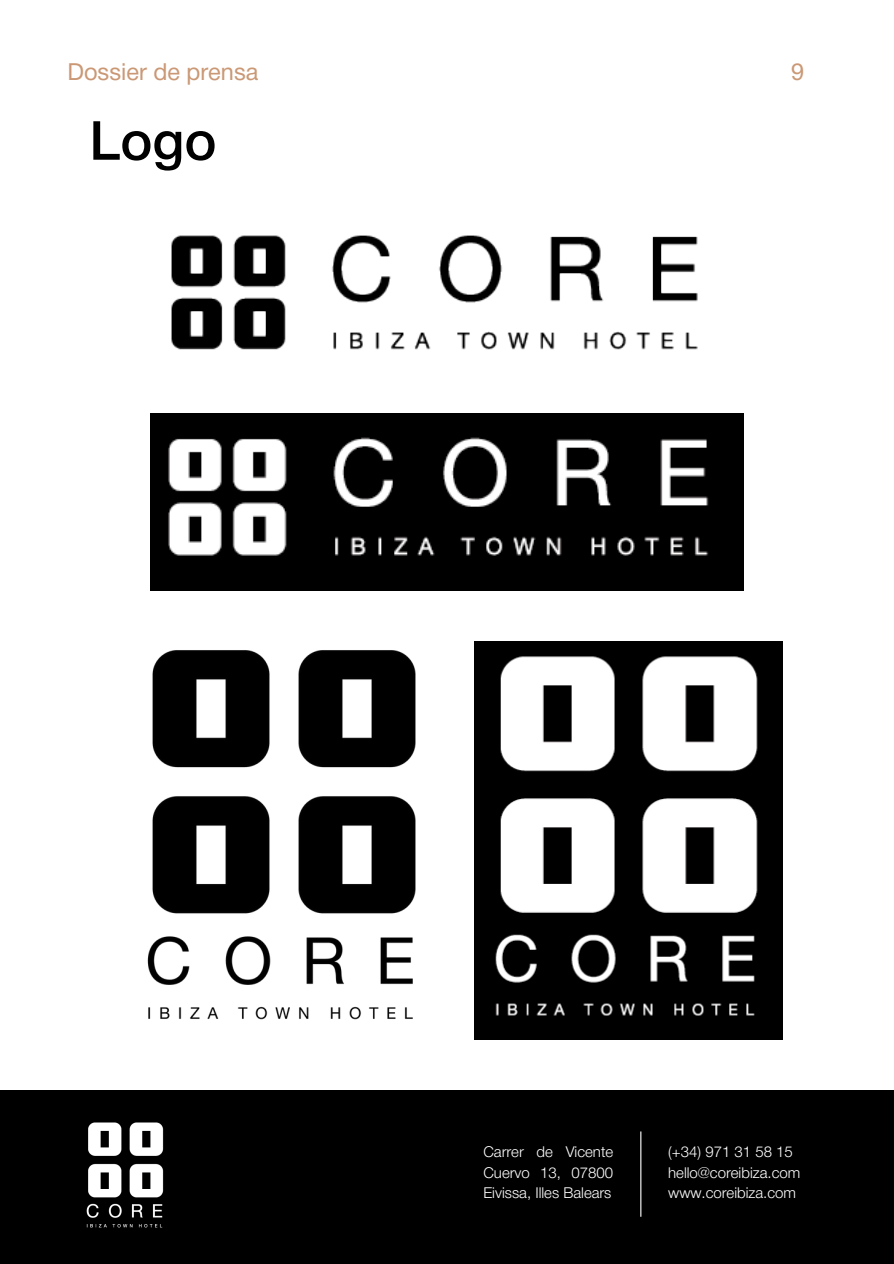
<style>
.page{position:relative;width:894px;height:1264px;background:#fff}
.page>*{position:absolute;margin:0;border:0;box-sizing:border-box;transform-origin:0 0}
.t1{font:500 54px "Helvetica Neue";color:#000}
.t2{font:23.55px "Helvetica Neue";color:#ca9875}
.t3{font:300 15px/20.2px "Helvetica Neue";color:#fff;text-align:justify}
</style>
<div class="page">
<div style="left:0;top:1089px;width:893px;height:174px;background:#000"></div>
<hr style="left:640px;top:1131px;width:1px;height:85px;background:#fff">
<img style="left:86px;top:1122px;width:78px;height:106px">
<img style="left:171px;top:235px;width:527px;height:115px">
<img style="left:150px;top:414px;width:593px;height:176px">
<img style="left:147px;top:650px;width:269px;height:370px">
<img style="left:474px;top:641px;width:308px;height:398px">
<p class="t2" style="left:67px;top:64px;width:192px">Dossier de prensa</p>
<p class="t2" style="left:791px;top:64px;width:15px">9</p>
<p class="t1" style="left:89px;top:121px;width:129px">Logo</p>
<p class="t3" style="left:483px;top:1143px;width:131px">Carrer de Vicente Cuervo 13, 07800<br>Eivissa, Illes Balears</p>
<p class="t3" style="left:668px;top:1143px;width:126px">(+34) 971 31 58 15</p>
<p class="t3" style="left:668px;top:1163px;width:133px">hello@coreibiza.com</p>
<p class="t3" style="left:668px;top:1183px;width:129px">www.coreibiza.com</p>
</div>
